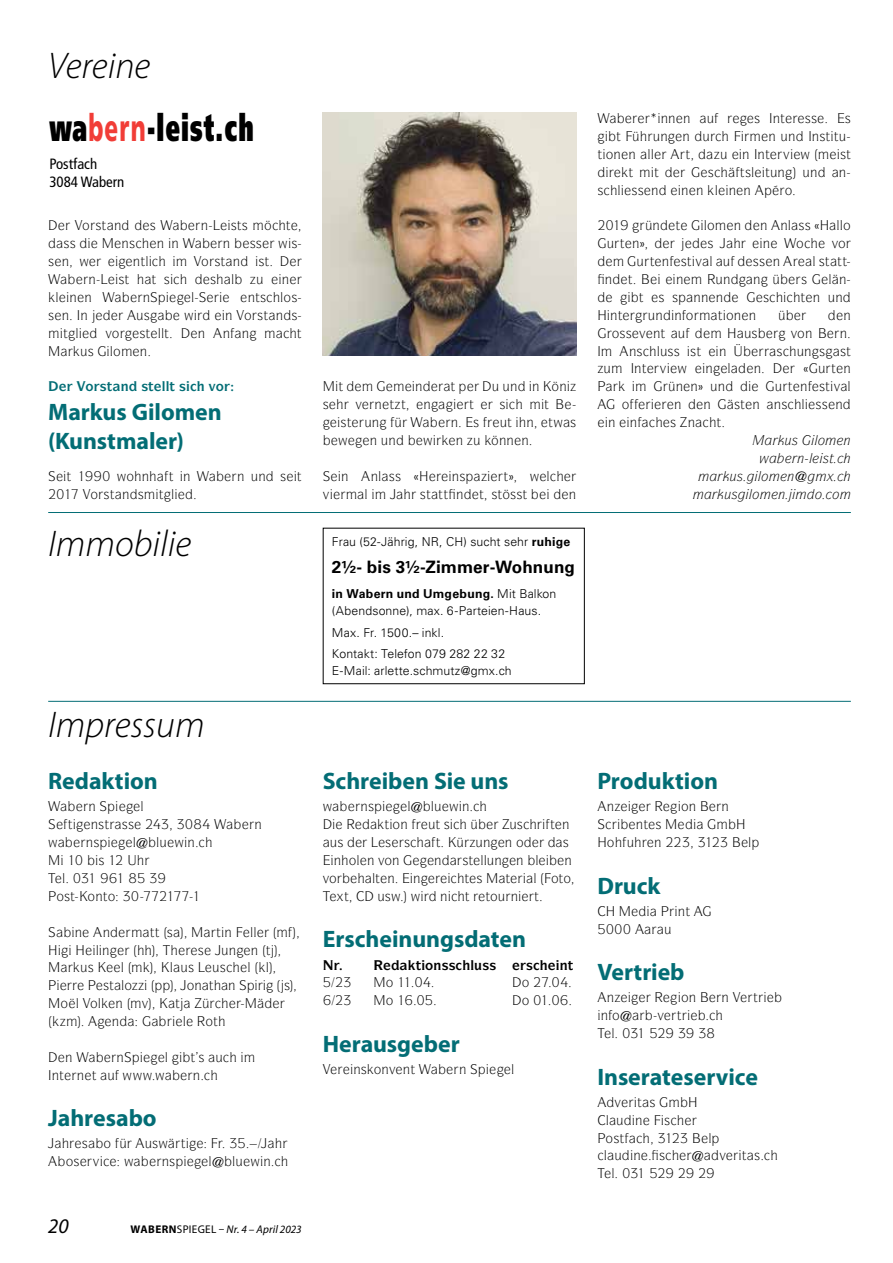
<style>
.page{position:relative;width:893px;height:1263px;background:#fff}
.page>*{position:absolute;margin:0;border:0;box-sizing:border-box;transform-origin:0 0}
.t1{font:900 37.5px "Frutiger";letter-spacing:.05em;color:#000;scale:.6 1}
.t2{font:italic 300 37.2px "Myriad Pro";color:#000}
.t3{font:700 23.85px/28.7px "Myriad Pro";letter-spacing:-.005em;color:#036d75}
.t4{font:italic 20.85px "Myriad Pro";color:#000}
.t5{font:700 17.1px "Univers LT Std";color:#000}
.t6{font:condensed 14.85px/17.9px "Frutiger";color:#000}
.t7{font:13.35px "ITC Symbol Std";color:#000}
.t8{font:italic 13.35px "ITC Symbol Std";color:#000}
.t9{font:700 13.35px "ITC Symbol Std";color:#000}
.t10{font:700 13.35px "ITC Symbol Std";color:#036d75}
.t11{font:300 12.3px/17.1px "Univers LT Std";letter-spacing:.01em;color:#000}
.t12{font:italic 11.25px "Myriad Pro";letter-spacing:.005em;color:#000}
.s1{color:#f13d37}
.s2{font-weight:700;font-style:normal}
.s3{font-style:normal}
.s4{font-weight:700}
</style>
<div class="page">
<img style="left:323px;top:113px;width:253px;height:243px">
<hr style="left:48px;top:701px;width:803px;height:1px;background:#036d75">
<hr style="left:48px;top:512px;width:803px;height:1px;background:#036d75">
<h2 class="t2" style="left:48px;top:46px;width:104px">Vereine</h2>
<h1 class="t1" style="left:49px;top:90px;width:342px">wa<span class="s1">bern</span>-leist.ch</h1>
<p class="t6" style="left:49px;top:155px;width:76px">Postfach<br>3084 Wabern</p>
<h1 class="t1" style="left:49px;top:105px;width:342px">wa<span class="s1">bern</span>-leist.ch</h1>
<p class="t6" style="left:49px;top:170px;width:49px">Postfach</p>
<p class="t7" style="left:82px;top:217px;width:41px">□▲▼ ■</p>
<p class="t7" style="left:201px;top:217px;width:49px">■ ▲▼▲</p>
<p class="t7" style="left:223px;top:235px;width:40px">■ ▲▲</p>
<p class="t7" style="left:133px;top:253px;width:17px">■▼●</p>
<p class="t7" style="left:201px;top:253px;width:41px">□▲▼ ■</p>
<p class="t7" style="left:88px;top:271px;width:42px">■ ▲▼</p>
<p class="t7" style="left:56px;top:289px;width:38px">●■■</p>
<p class="t7" style="left:143px;top:289px;width:9px">■</p>
<p class="t7" style="left:191px;top:289px;width:5px">●</p>
<p class="t7" style="left:248px;top:289px;width:51px">■▼▲ ●□▲</p>
<p class="t7" style="left:48px;top:307px;width:41px">▲ ■ ■</p>
<p class="t7" style="left:225px;top:307px;width:74px">■ □▲▼■▲</p>
<p class="t7" style="left:139px;top:325px;width:31px">▲▼ ●●▼</p>
<p class="t7" style="left:198px;top:325px;width:53px">■ ■ ■</p>
<p class="t7" style="left:80px;top:342px;width:42px">◆▲ ●□</p>
<p class="t7" style="left:140px;top:342px;width:9px">■</p>
<p class="t10" style="left:85px;top:378px;width:102px">□ ▲▼ ■ ▲▼ ●●▼ ▲</p>
<h3 class="t3" style="left:48px;top:397px;width:175px">Markus Gilomen (Kunstmaler)</h3>
<p class="t7" style="left:237px;top:468px;width:66px">■ ◆■ ▲ ▼</p>
<p class="t7" style="left:90px;top:486px;width:86px">□▲▼■▲ ▼●</p>
<h2 class="t2" style="left:48px;top:524px;width:145px">Immobilie</h2>
<h2 class="t2" style="left:48px;top:705px;width:158px">Impressum</h2>
<h3 class="t3" style="left:48px;top:766px;width:111px">Redaktion</h3>
<p class="t7" style="left:88px;top:798px;width:9px">■</p>
<p class="t7" style="left:141px;top:798px;width:5px">●</p>
<p class="t7" style="left:68px;top:816px;width:68px">▼ ■▲▼ ▲▲</p>
<p class="t7" style="left:153px;top:816px;width:34px">✔✓ ✓</p>
<p class="t7" style="left:254px;top:816px;width:9px">■</p>
<p class="t7" style="left:133px;top:834px;width:36px">● ●◆</p>
<p class="t7" style="left:188px;top:834px;width:9px">■</p>
<p class="t7" style="left:56px;top:888px;width:76px">□▲▼ □■▼□ ✓</p>
<p class="t7" style="left:150px;top:924px;width:25px">▼▼ ▲</p>
<p class="t7" style="left:48px;top:941px;width:63px">★ ★ ●■</p>
<p class="t7" style="left:198px;top:941px;width:74px">▲ ◆■ ■ ▼</p>
<p class="t7" style="left:121px;top:959px;width:5px">●</p>
<p class="t7" style="left:170px;top:959px;width:26px">● ◆▲</p>
<p class="t7" style="left:103px;top:977px;width:31px">▲▼ ●□</p>
<p class="t7" style="left:187px;top:977px;width:50px">□■▼ ■</p>
<p class="t7" style="left:61px;top:995px;width:64px">□● □● ■</p>
<p class="t7" style="left:112px;top:1013px;width:9px">■</p>
<p class="t7" style="left:183px;top:1013px;width:37px">● □▼</p>
<p class="t7" style="left:65px;top:1049px;width:9px">■</p>
<p class="t7" style="left:117px;top:1049px;width:9px">■</p>
<p class="t7" style="left:165px;top:1049px;width:59px">● ▼▲ ◆</p>
<p class="t7" style="left:52px;top:1067px;width:65px">■▼ ■▼ ◆</p>
<p class="t7" style="left:193px;top:1067px;width:9px">■</p>
<h3 class="t3" style="left:48px;top:1103px;width:110px">Jahresabo</h3>
<p class="t7" style="left:82px;top:1135px;width:47px">▲ □ ✓</p>
<p class="t7" style="left:66px;top:1153px;width:35px">□▲ ❖</p>
<p class="t7" style="left:209px;top:1153px;width:36px">● ●◆</p>
<p class="t7" style="left:263px;top:1153px;width:9px">■</p>
<h3 class="t4" style="left:48px;top:1213px;width:22px">20</h3>
<p class="t12" style="left:131px;top:1222px;width:173px"><span class="s2">WABERN</span><span class="s3">SPIEGEL –</span> Nr. 4 – April 2023</p>
<p class="t7" style="left:492px;top:378px;width:49px">◆ ◆■ ■</p>
<p class="t7" style="left:559px;top:378px;width:9px">■</p>
<p class="t7" style="left:323px;top:396px;width:84px">▲ ❖ ■▼▼</p>
<p class="t7" style="left:423px;top:396px;width:9px">■</p>
<p class="t7" style="left:341px;top:414px;width:63px">▲▼ ◆■ ✓</p>
<p class="t7" style="left:500px;top:414px;width:55px">◆▼ ■ ▼</p>
<p class="t7" style="left:370px;top:432px;width:28px">■ ◆■</p>
<p class="t7" style="left:499px;top:432px;width:31px">■■ ■</p>
<p class="t7" style="left:341px;top:468px;width:61px">■ ■● ▲▲</p>
<p class="t7" style="left:419px;top:468px;width:48px">★ ■▲</p>
<p class="t7" style="left:547px;top:468px;width:5px">●</p>
<p class="t7" style="left:365px;top:486px;width:5px">●</p>
<p class="t7" style="left:420px;top:486px;width:109px">▲▼ ▼▼ ■ ▼ ▲▼ ▲▲▼</p>
<p class="t7" style="left:569px;top:486px;width:9px">■</p>
<p class="t11" style="left:332px;top:533px;width:240px">Frau (52-Jährig, NR, CH) sucht sehr <span class="s4">ruhige</span></p>
<p class="t5" style="left:332px;top:557px;width:244px">2½- bis 3½-Zimmer-Wohnung</p>
<p class="t11" style="left:332px;top:585px;width:226px"><span class="s4">in Wabern und Umgebung.</span> Mit Balkon (Abendsonne), max. 6-Parteien-Haus.</p>
<p class="t11" style="left:332px;top:622px;width:175px;line-height:21.3px">Max. Fr. 1500.– inkl.<br>Kontakt: Telefon 079 282 22 32</p>
<p class="t11" style="left:332px;top:662px;width:181px">E-Mail: arlette.schmutz@gmx.ch</p>
<p class="t7" style="left:661px;top:110px;width:55px">■■ ■ ◆</p>
<p class="t7" style="left:754px;top:110px;width:32px">▲ ■▼</p>
<p class="t7" style="left:616px;top:128px;width:95px">▼ ✓◆■■ ◆</p>
<p class="t7" style="left:768px;top:128px;width:79px">■ ◆■ ■▲▼ ▼◆</p>
<p class="t7" style="left:597px;top:146px;width:58px">▼□■ ■ ●●</p>
<p class="t7" style="left:685px;top:146px;width:105px">▼ ◆ ■ ■▼ ❖</p>
<p class="t7" style="left:708px;top:164px;width:79px">▲ ▼▲● ▼◆■</p>
<p class="t7" style="left:839px;top:164px;width:9px">■</p>
<p class="t7" style="left:597px;top:182px;width:63px">▲ ●▲▲■</p>
<p class="t7" style="left:681px;top:182px;width:71px">■■ ● ■■</p>
<p class="t7" style="left:645px;top:217px;width:37px">✓■ ▼</p>
<p class="t7" style="left:734px;top:217px;width:119px">■ ■ ■● ▲▲ ★ ●●□</p>
<p class="t7" style="left:607px;top:235px;width:34px">◆▼■</p>
<p class="t7" style="left:637px;top:253px;width:95px">◆▼■ ▲▼❖● ◆</p>
<p class="t7" style="left:753px;top:253px;width:29px">▲▲ ■</p>
<p class="t7" style="left:812px;top:253px;width:36px">● ▲▼ ▼▼</p>
<p class="t7" style="left:676px;top:271px;width:56px">■ ◆■</p>
<p class="t7" style="left:801px;top:271px;width:47px">▲ ● ■</p>
<p class="t7" style="left:639px;top:289px;width:86px">▼ ▲ ▲ ■■■</p>
<p class="t7" style="left:763px;top:289px;width:81px">▲ ▼■ ◆■</p>
<p class="t7" style="left:597px;top:307px;width:27px">★■▼</p>
<p class="t7" style="left:648px;top:307px;width:47px">◆■ ■□</p>
<p class="t7" style="left:718px;top:307px;width:40px">▼□■ ■</p>
<p class="t7" style="left:843px;top:307px;width:9px">■</p>
<p class="t7" style="left:612px;top:325px;width:75px">□▲▲ ❖ ■▼ ◆</p>
<p class="t7" style="left:727px;top:325px;width:32px">★ ◆▲</p>
<p class="t7" style="left:791px;top:325px;width:23px">❖□■</p>
<p class="t7" style="left:840px;top:325px;width:9px">■</p>
<p class="t7" style="left:629px;top:342px;width:74px">■▲ ●◆▲▲ ▲▼</p>
<p class="t7" style="left:719px;top:342px;width:9px">■</p>
<p class="t7" style="left:776px;top:342px;width:76px">▲ ◆■▲ ▲▼</p>
<p class="t7" style="left:604px;top:360px;width:64px">◆ ■▼ ❖</p>
<p class="t7" style="left:754px;top:360px;width:9px">■</p>
<p class="t7" style="left:818px;top:360px;width:34px">◆▼■</p>
<p class="t7" style="left:668px;top:378px;width:59px">✓■ ■ ◆■</p>
<p class="t7" style="left:775px;top:378px;width:78px">◆▼■ ▲▼❖●</p>
<p class="t7" style="left:734px;top:396px;width:110px">▲▼■ ■▲ ● ▲▲■</p>
<p class="t8" style="left:784px;top:432px;width:42px">◆▲ ●□</p>
<p class="t8" style="left:844px;top:432px;width:9px">■</p>
<p class="t8" style="left:797px;top:450px;width:38px">■● ▲▼</p>
<p class="t8" style="left:729px;top:467px;width:41px">◆▲ ●□</p>
<p class="t8" style="left:787px;top:467px;width:9px">■</p>
<p class="t8" style="left:724px;top:485px;width:37px">◆▲ ●□</p>
<p class="t8" style="left:778px;top:485px;width:63px">■ □□</p>
<h3 class="t3" style="left:323px;top:766px;width:187px">Schreiben Sie uns</h3>
<p class="t7" style="left:407px;top:798px;width:36px">● ●◆</p>
<p class="t7" style="left:462px;top:798px;width:9px">■</p>
<p class="t7" style="left:384px;top:816px;width:25px">▼□■</p>
<p class="t7" style="left:428px;top:816px;width:23px">◆▼ ▲</p>
<p class="t7" style="left:471px;top:816px;width:54px">✓ ◆▲</p>
<p class="t7" style="left:436px;top:834px;width:89px">▼ ✓◆■ ■ □</p>
<p class="t7" style="left:334px;top:852px;width:67px">■ □● ■ ❖□■</p>
<p class="t7" style="left:434px;top:852px;width:106px">■ ▲▼ ●●◆■ ■ ●</p>
<p class="t7" style="left:564px;top:852px;width:9px">■</p>
<p class="t7" style="left:372px;top:870px;width:24px">●▼ ■</p>
<p class="t7" style="left:413px;top:870px;width:9px">■</p>
<p class="t7" style="left:505px;top:870px;width:67px">▼ ● □▼□</p>
<p class="t7" style="left:344px;top:888px;width:48px">▼ ◆▲</p>
<p class="t7" style="left:440px;top:888px;width:100px">■ ▼ ▼□◆■ ▼</p>
<h3 class="t3" style="left:323px;top:924px;width:205px">Erscheinungsdaten</h3>
<p class="t9" style="left:416px;top:956px;width:82px">▼ □■▲▲ ●◆▲▲</p>
<p class="t9" style="left:526px;top:956px;width:49px">▲ ■▼</p>
<h3 class="t3" style="left:323px;top:1029px;width:138px">Herausgeber</h3>
<p class="t7" style="left:353px;top:1061px;width:63px">■▲ □■❖ ■▼</p>
<p class="t7" style="left:459px;top:1061px;width:9px">■</p>
<p class="t7" style="left:511px;top:1061px;width:5px">●</p>
<h3 class="t3" style="left:597px;top:766px;width:122px">Produktion</h3>
<p class="t7" style="left:607px;top:798px;width:9px">■</p>
<p class="t7" style="left:722px;top:798px;width:9px">■</p>
<p class="t7" style="left:636px;top:816px;width:27px">■▼ ▲</p>
<p class="t7" style="left:597px;top:834px;width:38px">★□ ◆</p>
<p class="t7" style="left:654px;top:834px;width:76px">■ ✓ ✓ ✓</p>
<p class="t7" style="left:748px;top:834px;width:5px">●</p>
<h3 class="t3" style="left:597px;top:871px;width:65px">Druck</h3>
<h3 class="t3" style="left:597px;top:957px;width:89px">Vertrieb</h3>
<p class="t7" style="left:607px;top:989px;width:9px">■</p>
<h3 class="t3" style="left:597px;top:1061px;width:162px">Inserateservice</h3>
<p class="t7" style="left:615px;top:1094px;width:42px">❖ ▼▲</p>
<p class="t7" style="left:606px;top:1111px;width:38px">●◆ ■</p>
<p class="t7" style="left:606px;top:1129px;width:20px">□▲▼</p>
<p class="t7" style="left:708px;top:1129px;width:5px">●</p>
<p class="t7" style="left:604px;top:1147px;width:38px">●◆ ■</p>
<p class="t7" style="left:719px;top:1147px;width:42px">❖ ▼▲</p>
</div>
